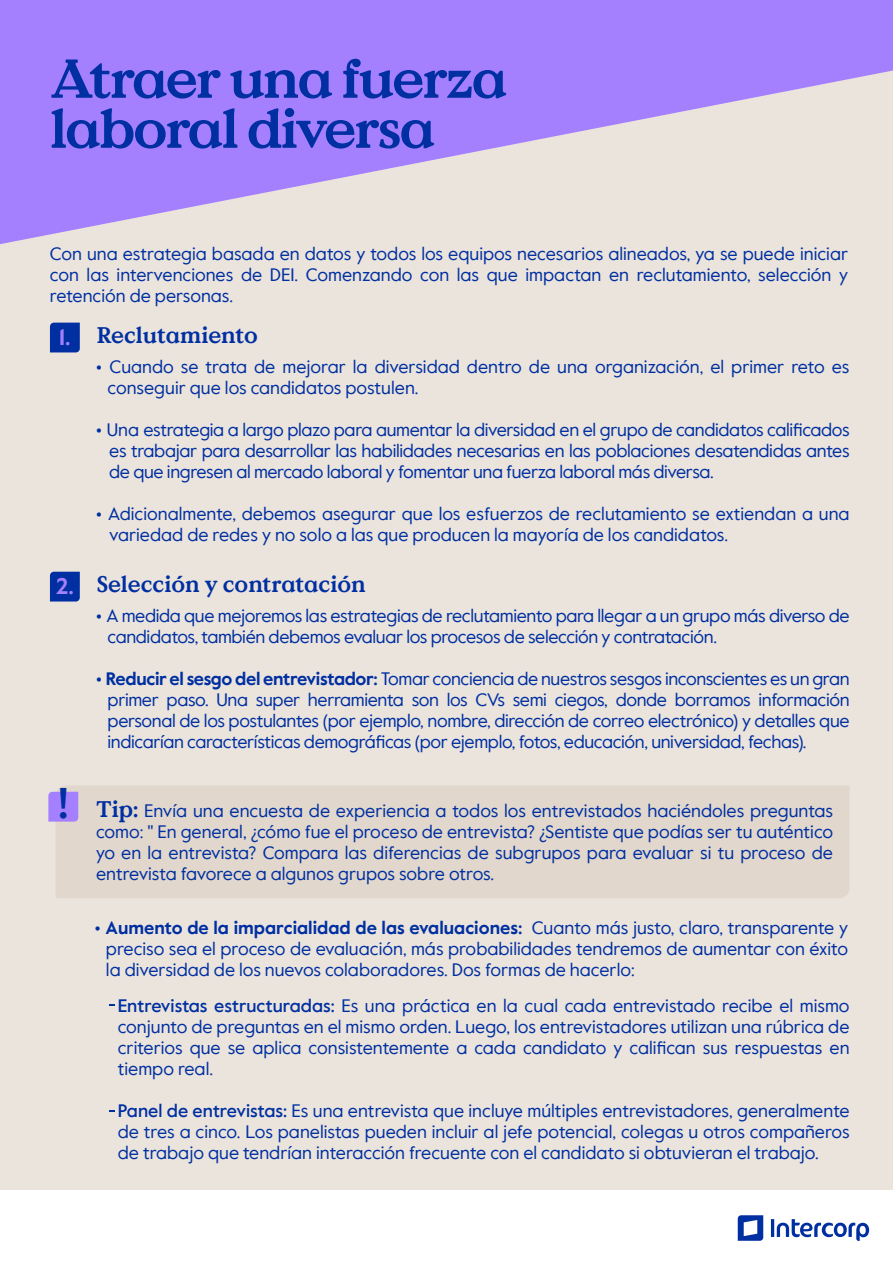
<style>
.page{position:relative;width:893px;height:1263px;background:#ebe4dc}
.page>*{position:absolute;margin:0;border:0;box-sizing:border-box;transform-origin:0 0}
.t1{font:700 54.6px/49.9px "Value Serif Pro";letter-spacing:-.04em;color:#002fa1}
.t2{font:700 22.5px "Value Serif Pro";color:#002fa1}
.t3{font:700 22.5px "Value Sans Pro";color:#a480ff}
.t4{font:18px/21px "Value Sans Pro";letter-spacing:-.005em;color:#002fa1;text-align:justify}
.s1{font-weight:700}
.s2{font-family:"Value Serif Pro";font-weight:700;font-size:42.75px}
.s3{font-family:"Value Serif Pro";font-weight:700;font-size:22.5px}
.s4{font-weight:500}
</style>
<div class="page">
<div style="left:0;top:1191px;width:893px;height:72px;background:#fff"></div>
<svg style="left:738px;top:1215px;width:25px;height:26px"></svg>
<svg style="left:771px;top:1219px;width:98px;height:22px"></svg>
<svg style="left:50px;top:323px;width:30px;height:29px"></svg>
<svg style="left:50px;top:572px;width:30px;height:29px"></svg>
<svg style="left:109px;top:1004px;width:6px;height:2px"></svg>
<svg style="left:0;top:0;width:893px;height:244px;fill:#a480ff"></svg>
<div style="left:56px;top:786px;width:793px;height:112px;background:#e1d7cc"></div>
<svg style="left:48px;top:792px;width:30px;height:30px"></svg>
<h1 class="t1" style="left:50px;top:56px;width:459px">Atraer una fuerza laboral diversa</h1>
<p class="t4" style="left:50px;top:243px;width:800px">Con una estrategia basada en datos y todos los equipos necesarios alineados, ya se puede iniciar con las intervenciones de DEI. Comenzando con las que impactan en reclutamiento, selección y retención de personas.</p>
<p class="t2" style="left:97px;top:322px;width:163px">Reclutamiento</p>
<p class="t4" style="left:108px;top:357px;width:743px;text-indent:-12px"><span class="s1">•</span> Cuando se trata de mejorar la diversidad dentro de una organización, el primer reto es conseguir que los candidatos postulen.</p>
<p class="t4" style="left:109px;top:420px;width:742px;text-indent:-13px"><span class="s1">•</span> Una estrategia a largo plazo para aumentar la diversidad en el grupo de candidatos calificados es trabajar para desarrollar las habilidades necesarias en las poblaciones desatendidas antes de que ingresen al mercado laboral y fomentar una fuerza laboral más diversa.</p>
<p class="t4" style="left:109px;top:504px;width:742px;text-indent:-13px"><span class="s1">•</span> Adicionalmente, debemos asegurar que los esfuerzos de reclutamiento se extiendan a una variedad de redes y no solo a las que producen la mayoría de los candidatos.</p>
<p class="t3" style="left:59px;top:323px;width:13px">1.</p>
<p class="t3" style="left:56px;top:572px;width:20px">2.</p>
<p class="t2" style="left:97px;top:571px;width:270px">Selección y contratación</p>
<p class="t4" style="left:108px;top:606px;width:744px;text-indent:-12px"><span class="s1">•</span> A medida que mejoremos las estrategias de reclutamiento para llegar a un grupo más diverso de candidatos, también debemos evaluar los procesos de selección y contratación.</p>
<p class="t4" style="left:108px;top:669px;width:743px;text-indent:-12px"><span class="s1">• Reducir el sesgo del entrevistador:</span> Tomar conciencia de nuestros sesgos inconscientes es un gran primer paso. Una super herramienta son los CVs semi ciegos, donde borramos información personal de los postulantes (por ejemplo, nombre, dirección de correo electrónico) y detalles que indicarían características demográficas (por ejemplo, fotos, educación, universidad, fechas).</p>
<p class="t4" style="left:96px;top:800px;width:739px;text-indent:-38px"><span class="s2">!</span> <span class="s3">Tip:</span> Envía una encuesta de experiencia a todos los entrevistados haciéndoles preguntas como: " En general, ¿cómo fue el proceso de entrevista? ¿Sentiste que podías ser tu auténtico yo en la entrevista? Compara las diferencias de subgrupos para evaluar si tu proceso de entrevista favorece a algunos grupos sobre otros.</p>
<p class="t4" style="left:106px;top:918px;width:744px;text-indent:-12px"><span class="s1">• Aumento de la imparcialidad de las evaluaciones:</span> Cuanto más justo, claro, transparente y preciso sea el proceso de evaluación, más probabilidades tendremos de aumentar con éxito la diversidad de los nuevos colaboradores. Dos formas de hacerlo:</p>
<p class="t4" style="left:118px;top:995px;width:733px"><span class="s4">Entrevistas estructuradas:</span> Es una práctica en la cual cada entrevistado recibe el mismo conjunto de preguntas en el mismo orden. Luego, los entrevistadores utilizan una rúbrica de criterios que se aplica consistentemente a cada candidato y califican sus respuestas en tiempo real.</p>
<p class="t4" style="left:118px;top:1100px;width:733px"><span class="s4">Panel de entrevistas:</span> Es una entrevista que incluye múltiples entrevistadores, generalmente de tres a cinco. Los panelistas pueden incluir al jefe potencial, colegas u otros compañeros de trabajo que tendrían interacción frecuente con el candidato si obtuvieran el trabajo.</p>
</div>
